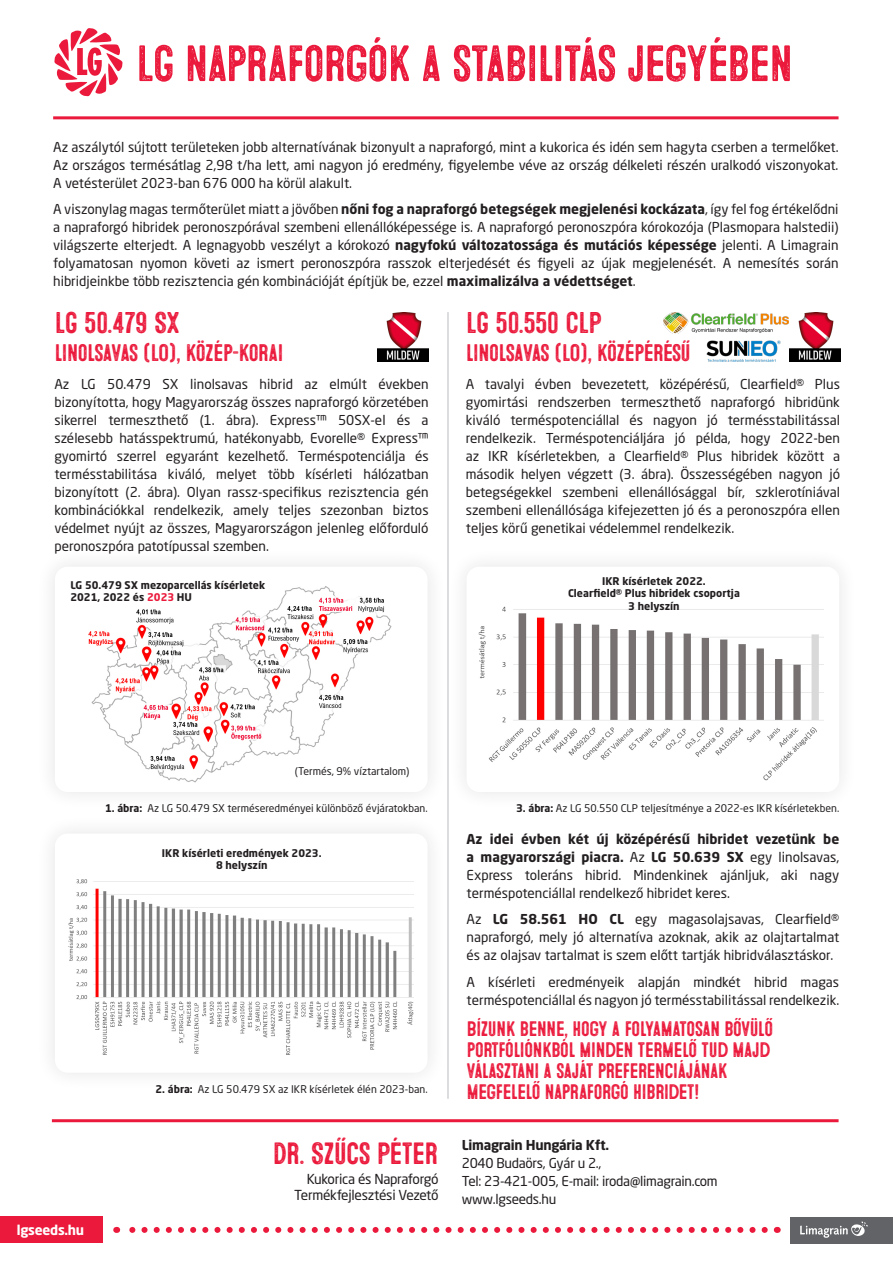
<style>
.page{position:relative;width:893px;height:1263px;background:#fff}
.page>*{position:absolute;margin:0;border:0;box-sizing:border-box;transform-origin:0 0}
.t1{font:51px "Microbrew Soft Three";letter-spacing:-.04em;color:#eb1a3c}
.t2{font:30.75px "Microbrew Soft Three";letter-spacing:-.04em;color:#eb1a3c}
.t3{font:30px "Microbrew Soft Three";letter-spacing:-.025em;color:#eb1a3c}
.t4{font:24px "Microbrew Soft Three";letter-spacing:-.05em;color:#eb1a3c}
.t5{font:21px/21px "Microbrew Soft Three";letter-spacing:-.04em;color:#eb1a3c}
.t6{font:13.65px/16.6px "Neo Sans Pro";letter-spacing:-.02em;color:#231f20;text-align:right}
.t7{font:13.5px/18px "Neo Sans Pro";color:#231f20;text-align:justify}
.t8{font:13.5px/18px "Neo Sans Pro";letter-spacing:-.02em;color:#231f20}
.t9{font:700 13.5px "Neo Sans Pro";letter-spacing:-.02em;color:#fff}
.small{font:10.5px "Neo Sans Pro";color:#231f20}
.small-2{font:700 10.5px/12px "Neo Sans Pro";color:#231f20;text-align:center}
.s1{font-weight:700}
.s2{color:#eb1a3c}
</style>
<div class="page">
<hr style="left:53px;top:116px;width:785px;height:3px;background:#eb1a3c">
<svg style="left:116px;top:1227px;width:649px;height:6px"></svg>
<div style="left:448px;top:548px;width:410px;height:263px;background:#fbfbfb"></div>
<div style="left:467px;top:567px;width:372px;height:225px;background:#fff;border-radius:13px"></div>
<div style="left:36px;top:548px;width:410px;height:263px;background:#fbfbfb"></div>
<div style="left:55px;top:567px;width:373px;height:225px;background:#fff;border-radius:13px"></div>
<div style="left:36px;top:815px;width:410px;height:276px;background:#fbfbfb"></div>
<div style="left:55px;top:833px;width:373px;height:240px;background:#fff;border-radius:13px"></div>
<img style="left:89px;top:587px;width:303px;height:195px">
<img style="left:68px;top:879px;width:345px;height:176px">
<img style="left:479px;top:607px;width:344px;height:174px">
<div style="left:0;top:1217px;width:102px;height:26px;background:#eb1a3c"></div>
<hr style="left:52px;top:1119px;width:787px;height:3px;background:#eb1a3c">
<hr style="left:447px;top:312px;width:2px;height:787px;background:#d1d2d4">
<img style="left:789px;top:312px;width:51px;height:50px">
<img style="left:663px;top:312px;width:126px;height:21px">
<img style="left:707px;top:341px;width:73px;height:21px">
<img style="left:378px;top:312px;width:51px;height:50px">
<div style="left:790px;top:1217px;width:103px;height:26px;background:#616366"></div>
<svg style="left:800px;top:1221px;width:68px;height:17px"></svg>
<svg style="left:54px;top:28px;width:69px;height:69px"></svg>
<p class="t1" style="left:136px;top:35px;width:660px">LG NAPRAFORGÓK A STABILITÁS JEGYÉBEN</p>
<p class="t7" style="left:53px;top:137px;width:787px">Az aszálytól sújtott területeken jobb alternatívának bizonyult a napraforgó, mint a kukorica és idén sem hagyta cserben a termelőket.<br>Az országos termésátlag 2,98 t/ha lett, ami nagyon jó eredmény, figyelembe véve az ország délkeleti részén uralkodó viszonyokat.<br>A vetésterület 2023-ban 676 000 ha körül alakult.</p>
<p class="t7" style="left:53px;top:200px;width:787px">A viszonylag magas termőterület miatt a jövőben <span class="s1">nőni fog a napraforgó betegségek megjelenési kockázata</span>, így fel fog értékelődni a napraforgó hibridek peronoszpórával szembeni ellenállóképessége is. A napraforgó peronoszpóra kórokozója (Plasmopara halstedii) világszerte elterjedt. A legnagyobb veszélyt a kórokozó <span class="s1">nagyfokú változatossága és mutációs képessége</span> jelenti. A Limagrain folyamatosan nyomon követi az ismert peronoszpóra rasszok elterjedését és figyeli az újak megjelenését. A nemesítés során hibridjeinkbe több rezisztencia gén kombinációját építjük be, ezzel <span class="s1">maximalizálva a védettséget</span>.</p>
<p class="t3" style="left:54px;top:306px;width:127px">LG 50.479 SX</p>
<p class="t4" style="left:54px;top:339px;width:231px">LINOLSAVAS (LO), KÖZÉP-KORAI</p>
<p class="t7" style="left:54px;top:374px;width:376px">Az LG 50.479 SX linolsavas hibrid az elmúlt években bizonyította, hogy Magyarország összes napraforgó körzetében sikerrel termeszthető (1. ábra). Express™ 50SX-el és a szélesebb hatásspektrumú, hatékonyabb, Evorelle® Express™ gyomirtó szerrel egyaránt kezelhető. Terméspotenciálja és termésstabilitása kiváló, melyet több kísérleti hálózatban bizonyított (2. ábra). Olyan rassz-specifikus rezisztencia gén kombinációkkal rendelkezik, amely teljes szezonban biztos védelmet nyújt az összes, Magyarországon jelenleg előforduló peronoszpóra patotípussal szemben.</p>
<p class="t3" style="left:466px;top:306px;width:138px">LG 50.550 CLP</p>
<p class="t4" style="left:466px;top:339px;width:227px">LINOLSAVAS (LO), KÖZÉPÉRÉSŰ</p>
<p class="t7" style="left:466px;top:375px;width:376px">A tavalyi évben bevezetett, középérésű, Clearfield® Plus gyomirtási rendszerben termeszthető napraforgó hibridünk kiváló terméspotenciállal és nagyon jó termésstabilitással rendelkezik. Terméspotenciáljára jó példa, hogy 2022-ben az IKR kísérletekben, a Clearfield® Plus hibridek között a második helyen végzett (3. ábra). Összességében nagyon jó betegségekkel szembeni ellenállósággal bír, szklerotíniával szembeni ellenállósága kifejezetten jó és a peronoszpóra ellen teljes körű genetikai védelemmel rendelkezik.</p>
<p class="small-2" style="left:70px;top:579px;width:196px;text-align:left">LG 50.479 SX mezoparcellás kísérletek<br>2021, 2022 és <span class="s2">2023</span> HU</p>
<p class="small" style="left:295px;top:765px;width:116px">(Termés, 9% víztartalom)</p>
<p class="small-2" style="left:568px;top:574px;width:173px;line-height:12.6px">IKR kísérletek 2022.<br>Clearfield® Plus hibridek csoportja<br>3 helyszín</p>
<p class="small" style="left:105px;top:802px;width:324px"><span class="s1">1. ábra:</span> Az LG 50.479 SX terméseredményei különböző évjáratokban.</p>
<p class="small" style="left:516px;top:802px;width:325px"><span class="s1">3. ábra:</span> Az LG 50.550 CLP teljesítménye a 2022-es IKR kísérletekben.</p>
<p class="t9" style="left:17px;top:1222px;width:69px">lgseeds.hu</p>
<p class="small-2" style="left:162px;top:847px;width:161px">IKR kísérleti eredmények 2023.<br>8 helyszín</p>
<p class="small" style="left:156px;top:1083px;width:274px"><span class="s1">2. ábra:</span> Az LG 50.479 SX az IKR kísérletek élén 2023-ban.</p>
<p class="t2" style="left:272px;top:1136px;width:168px">DR. SZŰCS PÉTER</p>
<p class="t6" style="left:294px;top:1170px;width:146px">Kukorica és Napraforgó<br>Termékfejlesztési Vezető</p>
<p class="t7" style="left:467px;top:830px;width:374px"><span class="s1">Az idei évben két új középérésű hibridet vezetünk be a magyarországi piacra.</span> Az <span class="s1">LG 50.639 SX</span> egy linolsavas, Express toleráns hibrid. Mindenkinek ajánljuk, aki nagy terméspotenciállal rendelkező hibridet keres.</p>
<p class="t7" style="left:467px;top:910px;width:374px">Az <span class="s1">LG 58.561 HO CL</span> egy magasolajsavas, Clearfield® napraforgó, mely jó alternatíva azoknak, akik az olajtartalmat és az olajsav tartalmat is szem előtt tartják hibridválasztáskor.</p>
<p class="t7" style="left:467px;top:973px;width:374px">A kísérleti eredményeik alapján mindkét hibrid magas terméspotenciállal és nagyon jó termésstabilitással rendelkezik.</p>
<p class="t5" style="left:467px;top:1019px;width:308px">BÍZUNK BENNE, HOGY A FOLYAMATOSAN BŐVÜLŐ PORTFÓLIÓNKBÓL MINDEN TERMELŐ TUD MAJD VÁLASZTANI A SAJÁT PREFERENCIÁJÁNAK MEGFELELŐ NAPRAFORGÓ HIBRIDET!</p>
<p class="t8" style="left:462px;top:1135px;width:257px"><span class="s1">Limagrain Hungária Kft.<br></span>2040 Budaörs, Gyár u 2.,<br>Tel: 23-421-005, E-mail: iroda@limagrain.com www.lgseeds.hu</p>
</div>
